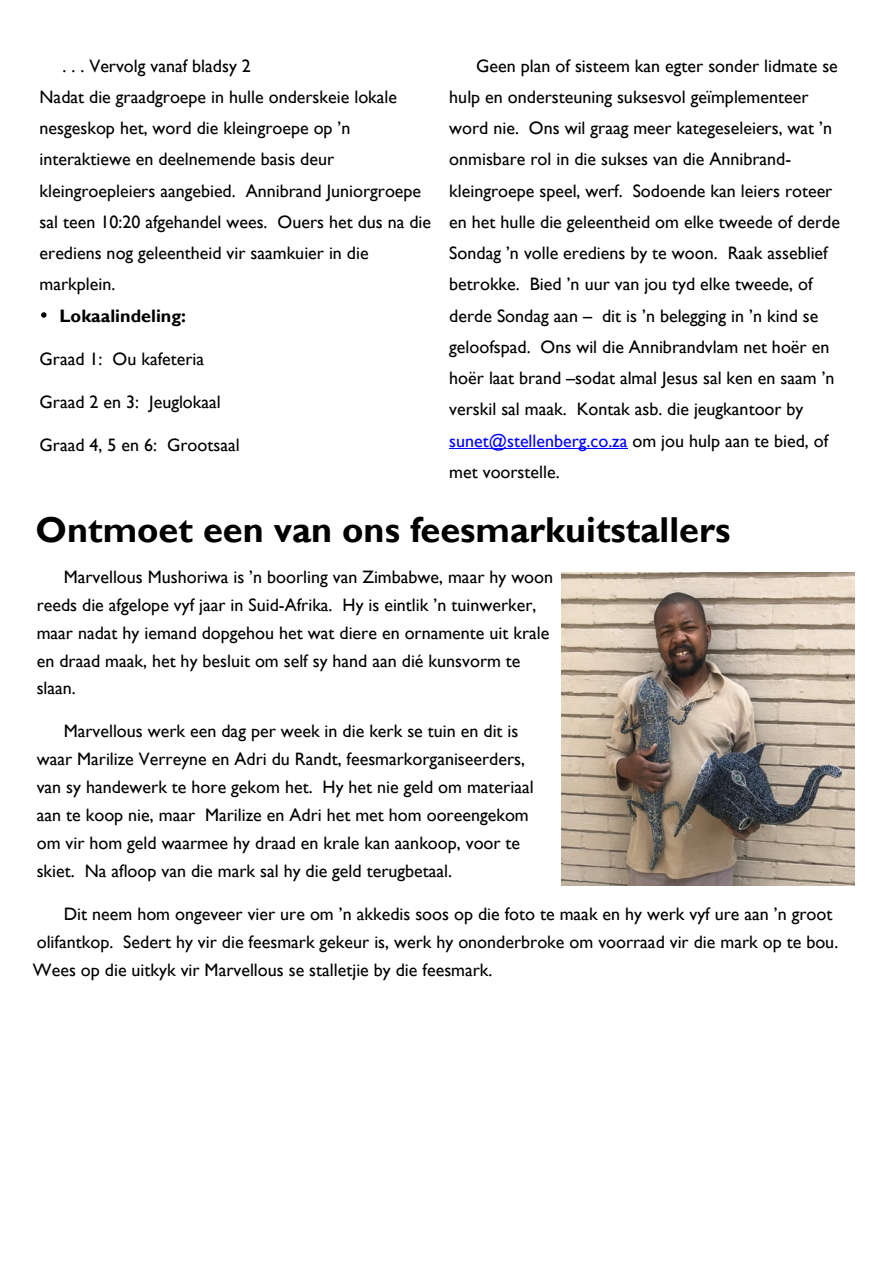
<style>
.page{position:relative;width:893px;height:1263px;background:#fff}
.page>*{position:absolute;margin:0;border:0;box-sizing:border-box;transform-origin:0 0}
.t1{font:700 36px "Gill Sans";color:#000}
.t2{font:18px/31.2px "Gill Sans";color:#000}
.t3{font:700 18px "Gill Sans";color:#000}
.s1{color:#00f}
</style>
<div class="page">
<svg style="left:41px;top:312px;width:6px;height:6px"></svg>
<hr style="left:449px;top:448px;width:178px;height:1px;background:#00f">
<img style="left:561px;top:572px;width:294px;height:314px">
<p class="t2" style="left:449px;top:52px;width:392px;text-indent:27px">Geen plan of sisteem kan egter sonder lidmate se hulp en ondersteuning suksesvol geïmplementeer word nie. Ons wil graag meer kategeseleiers, wat ’n onmisbare rol in die sukses van die Annibrand&shy;kleingroepe speel, werf. Sodoende kan leiers roteer en het hulle die geleentheid om elke tweede of derde Sondag ’n volle erediens by te woon. Raak asseblief betrokke. Bied ’n uur van jou tyd elke tweede, of derde Sondag aan – dit is ’n belegging in ’n kind se geloofspad. Ons wil die Annibrandvlam net hoër en hoër laat brand –sodat almal Jesus sal ken en saam ’n verskil sal maak. Kontak asb. die jeugkantoor by <span class="s1">sunet@stellenberg.co.za</span> om jou hulp aan te bied, of met voorstelle.</p>
<h1 class="t1" style="left:36px;top:517px;width:696px">Ontmoet een van ons feesmarkuitstallers</h1>
<p class="t2" style="left:37px;top:565px;width:518px;line-height:27.9px;text-indent:27px">Marvellous Mushoriwa is ’n boorling van Zimbabwe, maar hy woon reeds die afgelope vyf jaar in Suid-Afrika. Hy is eintlik ’n tuinwerker, maar nadat hy iemand dopgehou het wat diere en ornamente uit krale en draad maak, het hy besluit om self sy hand aan dié kunsvorm te slaan.</p>
<p class="t2" style="left:37px;top:719px;width:498px;line-height:27.9px;text-indent:27px">Marvellous werk een dag per week in die kerk se tuin en dit is waar Marilize Verreyne en Adri du Randt, feesmarkorganiseerders, van sy handewerk te hore gekom het. Hy het nie geld om materiaal aan te koop nie, maar Marilize en Adri het met hom ooreengekom om vir hom geld waarmee hy draad en krale kan aankoop, voor te skiet. Na afloop van die mark sal hy die geld terugbetaal.</p>
<p class="t2" style="left:33px;top:902px;width:807px;line-height:27.9px;text-indent:31px">Dit neem hom ongeveer vier ure om ’n akkedis soos op die foto te maak en hy werk vyf ure aan ’n groot olifantkop. Sedert hy vir die feesmark gekeur is, werk hy ononderbroke om voorraad vir die mark op te bou.<br>Wees op die uitkyk vir Marvellous se stalletjie by die feesmark.</p>
<p class="t2" style="left:40px;top:52px;width:393px;text-indent:23px">. . . Vervolg vanaf bladsy 2<br>Nadat die graadgroepe in hulle onderskeie lokale nesgeskop het, word die kleingroepe op ’n interaktiewe en deelnemende basis deur kleingroepleiers aangebied. Annibrand Juniorgroepe sal teen 10:20 afgehandel wees. Ouers het dus na die erediens nog geleentheid vir saamkuier in die markplein.</p>
<p class="t3" style="left:60px;top:309px;width:128px">Lokaalindeling:</p>
<p class="t2" style="left:40px;top:345px;width:166px">Graad 1: Ou kafeteria</p>
<p class="t2" style="left:40px;top:388px;width:183px">Graad 2 en 3: Jeuglokaal</p>
<p class="t2" style="left:40px;top:431px;width:202px">Graad 4, 5 en 6: Grootsaal</p>
</div>
